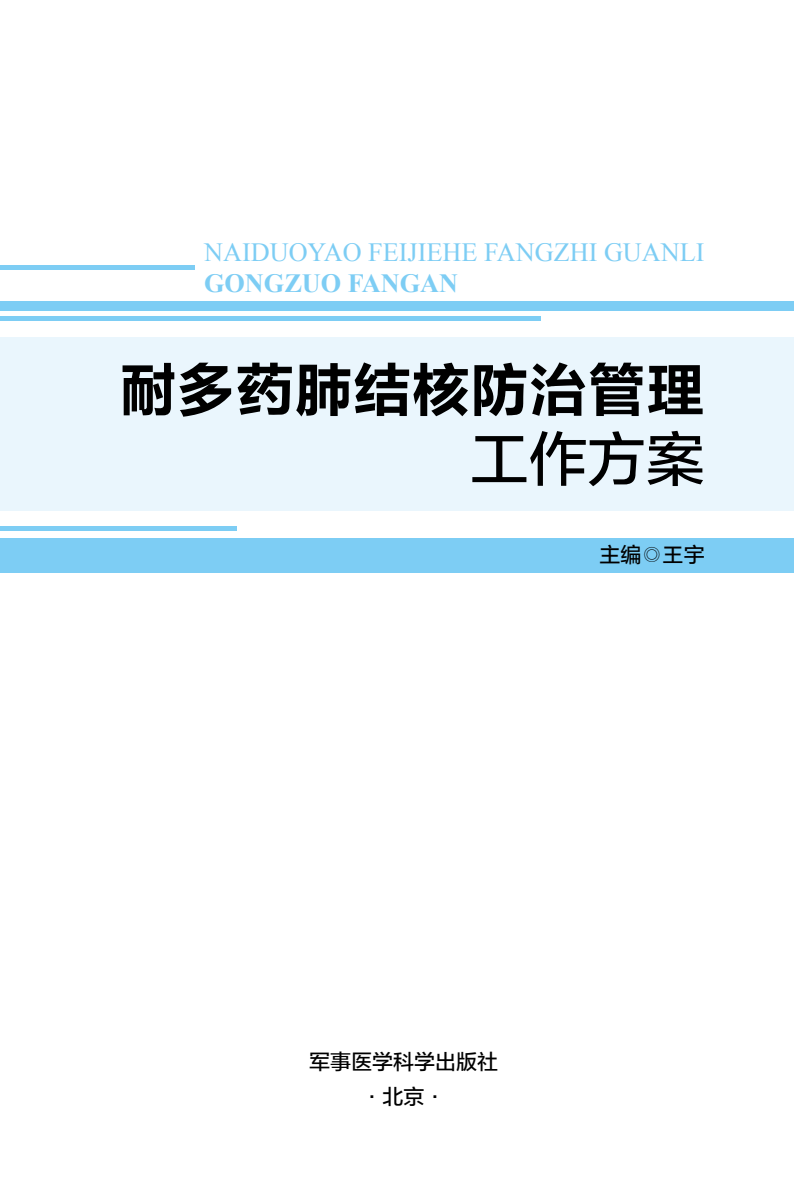
<style>
.page{position:relative;width:794px;height:1191px;background:#fff}
.page>*{position:absolute;margin:0;border:0;box-sizing:border-box;transform-origin:0 0}
.t1{font:58.62px "FZLTCHK GBK1 0";color:#000}
.t2{font:58.62px "FZLTZHUNHK GBK1 0";color:#000}
.t3{font:26.25px "Times New Roman";color:#7dcdf4}
.t4{font:700 26.25px "Times New Roman";color:#7dcdf4}
.t5{font:21px/35px "FZLTZHUNHK GBK1 0";color:#000;text-align:center}
</style>
<div class="page">
<div style="left:0;top:537px;width:794px;height:35px;background:#7dcdf4"></div>
<div style="left:0;top:337px;width:794px;height:173px;background:#eaf6fd"></div>
<div style="left:0;top:301px;width:794px;height:10px;background:#7dcdf4"></div>
<div style="left:0;top:316px;width:541px;height:5px;background:#7dcdf4"></div>
<div style="left:0;top:526px;width:236px;height:5px;background:#7dcdf4"></div>
<div style="left:0;top:265px;width:195px;height:5px;background:#7dcdf4"></div>
<p class="t3" style="left:204px;top:235px;width:502px">NAIDUOYAO FEIJIEHE FANGZHI GUANLI</p>
<p class="t4" style="left:204px;top:265px;width:255px">GONGZUO FANGAN</p>
<h1 class="t1" style="left:118px;top:357px;width:588px">耐多药肺结核防治管理</h1>
<h1 class="t2" style="left:470px;top:427px;width:236px">工作方案</h1>
<p class="t5" style="left:599px;top:538px;width:106px">主编◎王宇</p>
<p class="t5" style="left:309px;top:1044px;width:191px">军事医学科学出版社·北京·</p>
</div>
